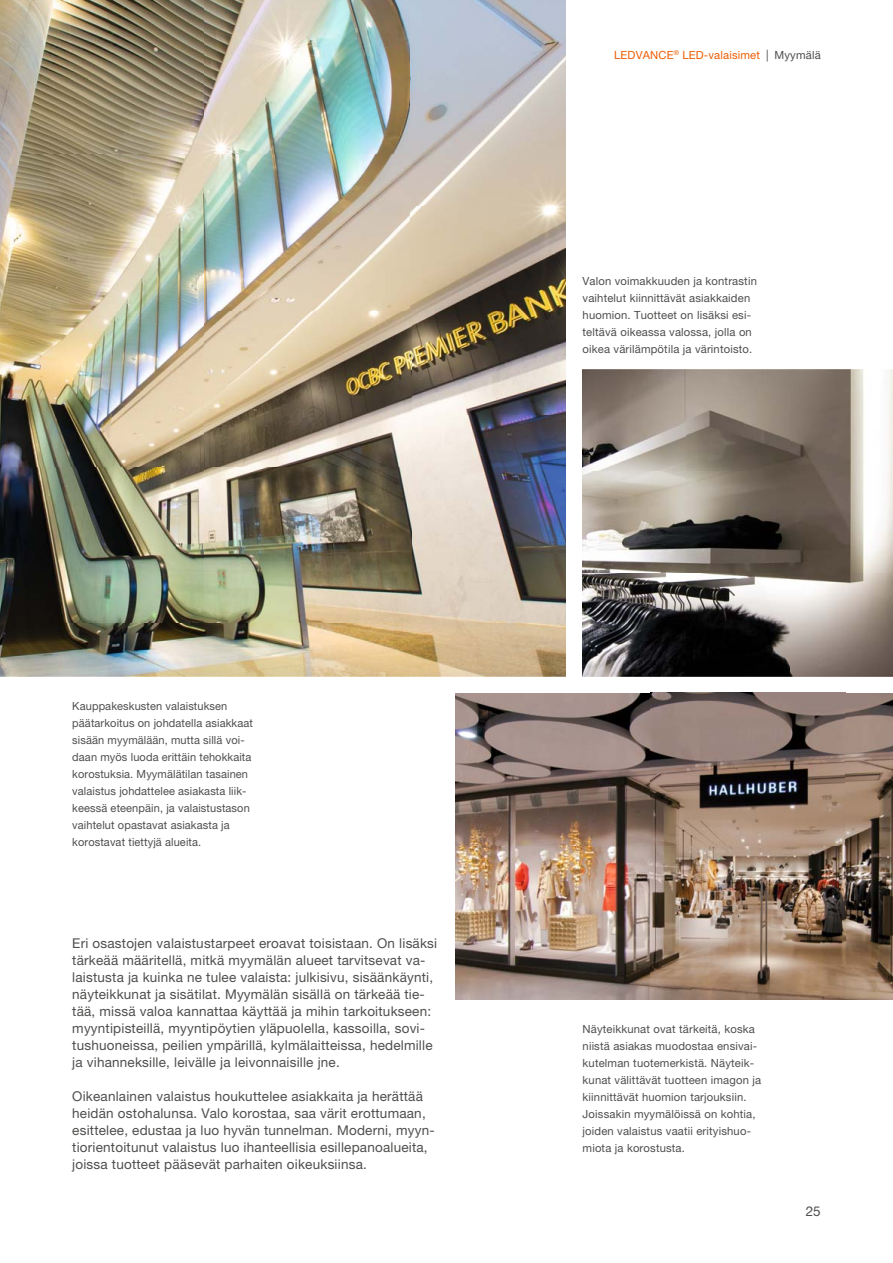
<style>
.page{position:relative;width:893px;height:1263px;background:#fff}
.page>*{position:absolute;margin:0;border:0;box-sizing:border-box;transform-origin:0 0}
.t1{font:13.5px/17px "Helvetica Neue LT Pro";letter-spacing:.015em;color:#4e4e4d}
.t2{font:11.25px/17px "Helvetica Neue LT Pro";letter-spacing:.015em;color:#4e4e4d}
.t3{font:11.25px "Helvetica Neue LT Pro";letter-spacing:.015em;color:#ed5d05}
.s1{font-size:11.7px;color:#4e4e4d}
.s2{color:#4e4e4d}
</style>
<div class="page">
<img style="left:583px;top:370px;width:310px;height:306px">
<img style="left:455px;top:693px;width:438px;height:306px">
<img style="left:0;top:0;width:566px;height:676px">
<p class="t2" style="left:72px;top:699px;width:182px">Kauppakeskusten valaistuksen päätarkoitus on johdatella asiakkaat sisään myymälään, mutta sillä voi&shy;daan myös luoda erittäin tehokkaita korostuksia. Myymälätilan tasainen valaistus johdattelee asiakasta liik&shy;keessä eteenpäin, ja valaistustason vaihtelut opastavat asiakasta ja korostavat tiettyjä alueita.</p>
<p class="t1" style="left:72px;top:936px;width:366px">Eri osastojen valaistustarpeet eroavat toisistaan. On lisäksi tärkeää määritellä, mitkä myymälän alueet tarvitsevat va&shy;laistusta ja kuinka ne tulee valaista: julkisivu, sisäänkäynti, näyteikkunat ja sisätilat. Myymälän sisällä on tärkeää tie&shy;tää, missä valoa kannattaa käyttää ja mihin tarkoitukseen: myyntipisteillä, myyntipöytien yläpuolella, kassoilla, sovi&shy;tushuoneissa, peilien ympärillä, kylmälaitteissa, hedelmille ja vihanneksille, leivälle ja leivonnaisille jne.</p>
<p class="t1" style="left:72px;top:1089px;width:364px">Oikeanlainen valaistus houkuttelee asiakkaita ja herättää heidän ostohalunsa. Valo korostaa, saa värit erottumaan, esittelee, edustaa ja luo hyvän tunnelman. Moderni, myyn&shy;tiorientoitunut valaistus luo ihanteellisia esillepanoalueita, joissa tuotteet pääsevät parhaiten oikeuksiinsa.</p>
<p class="t3" style="left:614px;top:51px;width:208px">LEDVANCE<sup>®</sup> LED-valaisimet <span class="s1">|</span> <span class="s2">Myymälä</span></p>
<p class="t2" style="left:583px;top:274px;width:176px">Valon voimakkuuden ja kontrastin vaihtelut kiinnittävät asiakkaiden huomion. Tuotteet on lisäksi esi&shy;teltävä oikeassa valossa, jolla on oikea värilämpötila ja värintoisto.</p>
<p class="t2" style="left:583px;top:1022px;width:180px">Näyteikkunat ovat tärkeitä, koska niistä asiakas muodostaa ensivai&shy;kutelman tuotemerkistä. Näyteik&shy;kunat välittävät tuotteen imagon ja kiinnittävät huomion tarjouksiin.<br>Joissakin myymälöissä on kohtia, joiden valaistus vaatii erityishuo&shy;miota ja korostusta.</p>
<p class="t1" style="left:806px;top:1204px;width:16px">25</p>
</div>
